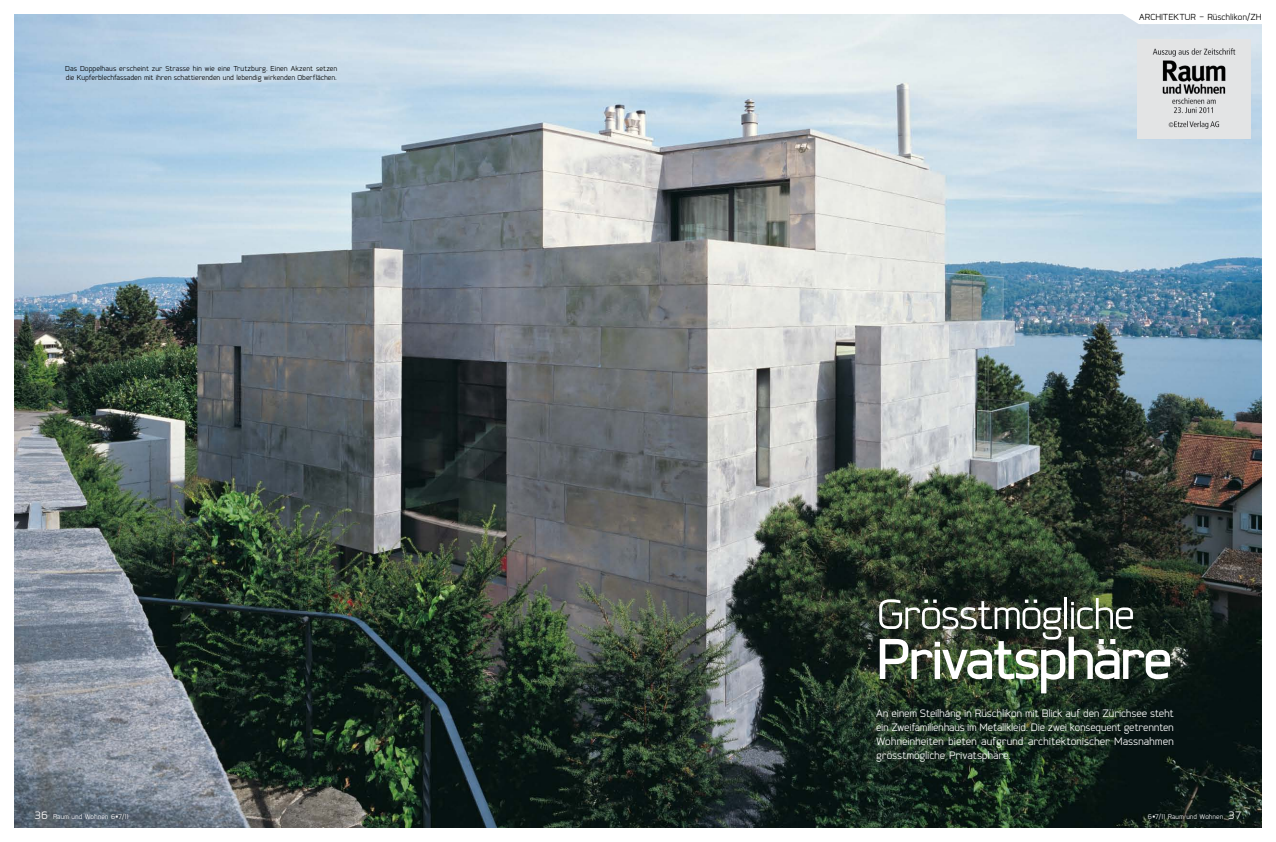
<style>
.page{position:relative;width:1276px;height:842px;background:#fff}
.page>*{position:absolute;margin:0;border:0;box-sizing:border-box;transform-origin:0 0}
.t1{font:500 70px "Coupe";color:#fff}
.t2{font:53px "Coupe";letter-spacing:-.04em;color:#fff}
.t3{font:13.5px/14px "Coupe";letter-spacing:-.005em;color:#fff;text-align:justify}
.t4{font:11px "Coupe";letter-spacing:-.005em;color:#000}
.t5{font:9px/9.5px "Coupe";letter-spacing:-.005em;color:#000}
.t6{font:8.5px "Coupe";color:#fff}
.s1{font-size:13.5px}
</style>
<div class="page">
<img style="left:14px;top:14px;width:1247px;height:814px">
<svg style="left:1123px;top:14px;width:138px;height:10px"></svg>
<img style="left:1137px;top:40px;width:113px;height:99px">
<p class="t5" style="left:65px;top:63px;width:274px">Das Doppelhaus erscheint zur Strasse hin wie eine Trutzburg. Einen Akzent setzen die Kupferblechfassaden mit ihren schattierenden und lebendig wirkenden Oberflächen.</p>
<p class="t4" style="left:1139px;top:12px;width:124px">ARCHITEKTUR — Rüschlikon/ZH</p>
<h2 class="t2" style="left:876px;top:589px;width:261px">Grösstmögliche</h2>
<h1 class="t1" style="left:876px;top:624px;width:298px">Privatsphäre</h1>
<p class="t3" style="left:876px;top:706px;width:299px">An einem Steilhang in Rüschlikon mit Blick auf den Zürichsee steht ein Zweifamilienhaus im Metallkleid. Die zwei konsequent getrennten Wohneinheiten bieten aufgrund architektonischer Massnahmen grösstmögliche Privatsphäre.</p>
<p class="t6" style="left:34px;top:813px;width:96px"><span class="s1">36</span> Raum und Wohnen 6•7/11</p>
<p class="t6" style="left:1147px;top:813px;width:96px">6•7/11 Raum und Wohnen <span class="s1">37</span></p>
</div>
